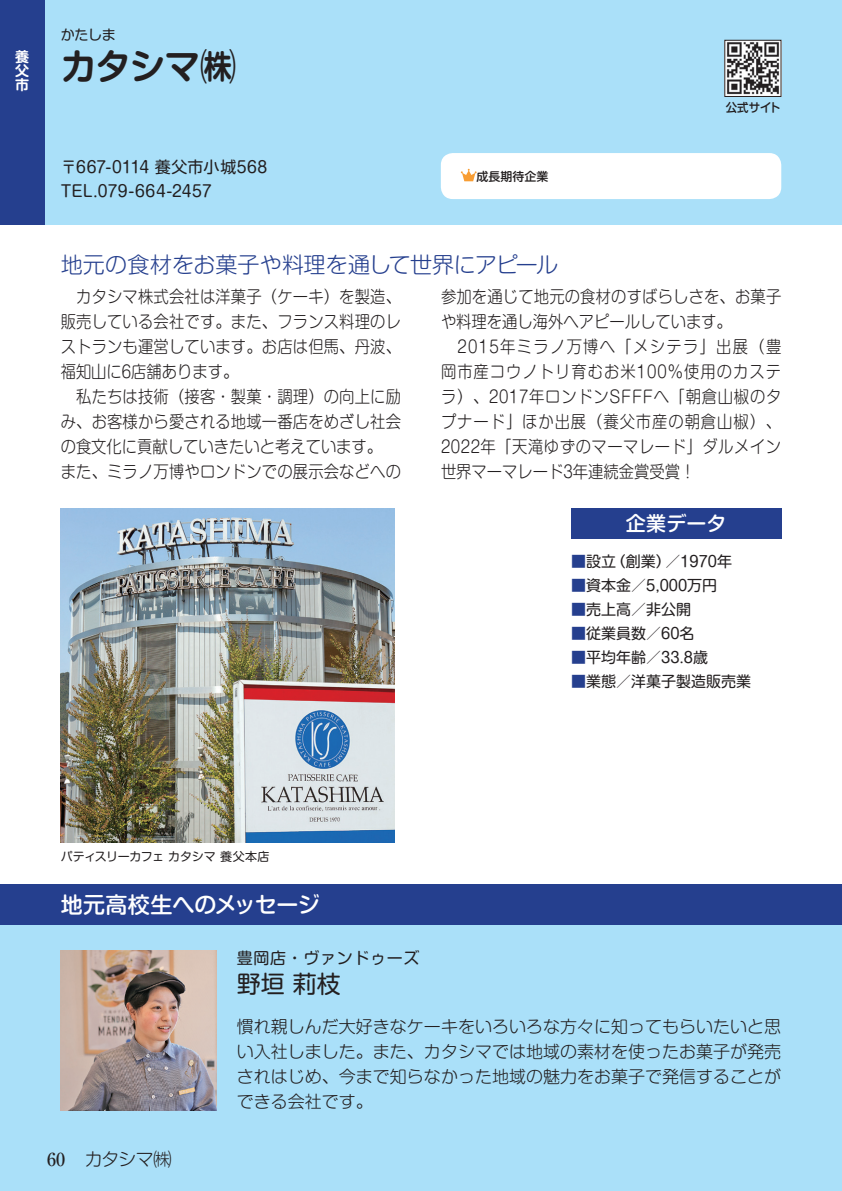
<style>
.page{position:relative;width:842px;height:1191px;background:#fff}
.page>*{position:absolute;margin:0;border:0;box-sizing:border-box;transform-origin:0 0}
.t1{font:700 36px "Shin M Go Pro De";color:#231f20}
.t2{font:24px "Shin M Go Pro";color:#231f20}
.t3{font:300 22px "Shin M Go Pro";letter-spacing:-.005em;color:#253f8e}
.t4{font:500 22px "Shin M Go Pro";letter-spacing:-.005em;color:#fff}
.t5{font:500 20px "Shin M Go Pro";letter-spacing:.005em;color:#fff}
.t6{font:300 18px "Shin M Go Pro";color:#231f20}
.t7{font:500 18px "Ryumin Pro";color:#231f20}
.t8{font:300 17px/25px "Shin M Go Pro";letter-spacing:.035em;color:#231f20;scale:.9 1}
.t9{font:300 17px/25px "Shin M Go Pro";letter-spacing:.01em;color:#231f20;scale:.9 1}
.t10{font:300 17px/25px "Shin M Go Pro";letter-spacing:.01em;color:#231f20;text-align:justify}
.t11{font:16px/24px "Shin M Go Pro";letter-spacing:.015em;color:#231f20}
.t12{font:16px "Shin M Go Pro";letter-spacing:.035em;color:#231f20}
.t13{font:15px "Shin M Go Pro";color:#231f20}
.t14{font:14px "Shin M Go Pro";color:#231f20}
.t15{font:700 14px/14px "Shin M Go Pro De";color:#fff;text-align:justify}
.t16{font:12px "Shin M Go Pro";letter-spacing:-.02em;color:#231f20}
.t17{font:500 12px "Shin M Go Pro";color:#231f20}
.t18{font:500 12px "Shin M Go Pro";color:#231f20;scale:.95 1}
.s1{color:#253f8e}
</style>
<div class="page">
<div style="left:0;top:884px;width:841px;height:307px;background:#aae0f9"></div>
<hr style="left:841px;top:884px;width:1px;height:307px;background:#aae0f9">
<div style="left:0;top:884px;width:841px;height:40px;background:#253f8e"></div>
<hr style="left:841px;top:884px;width:1px;height:40px;background:#253f8e">
<div style="left:0;top:0;width:841px;height:224px;background:#aae0f9"></div>
<hr style="left:841px;top:0;width:1px;height:224px;background:#aae0f9">
<div style="left:0;top:0;width:44px;height:224px;background:#253f8e"></div>
<img style="left:61px;top:508px;width:334px;height:334px">
<div style="left:440px;top:153px;width:341px;height:46px;background:#fff;border-radius:12px"></div>
<svg style="left:460px;top:169px;width:16px;height:12px"></svg>
<div style="left:571px;top:508px;width:210px;height:30px;background:#253f8e"></div>
<img style="left:61px;top:950px;width:156px;height:160px">
<img style="left:726px;top:42px;width:53px;height:53px">
<div style="left:724px;top:40px;width:57px;height:57px;border:1px solid #231f20"></div>
<p class="t15" style="left:15px;top:48px;width:15px">養父市</p>
<p class="t14" style="left:61px;top:24px;width:57px">かたしま</p>
<h1 class="t1" style="left:61px;top:37px;width:177px">カタシマ㈱</h1>
<p class="t11" style="left:61px;top:153px;width:208px">〒667-0114 養父市小城568<br>TEL.079-664-2457</p>
<p class="t17" style="left:476px;top:166px;width:74px">成長期待企業</p>
<p class="t3" style="left:61px;top:247px;width:499px">地元の食材をお菓子や料理を通して世界にアピール</p>
<p class="t18" style="left:725px;top:97px;width:59px">公式サイト</p>
<p class="t9" style="left:61px;top:282px;width:379px">　カタシマ株式会社は洋菓子（ケーキ）を製造、販売している会社です。また、フランス料理のレストランも運営しています。お店は但馬、丹波、福知山に6店舗あります。<br>　私たちは技術（接客・製菓・調理）の向上に励み、お客様から愛される地域一番店をめざし社会の食文化に貢献していきたいと考えています。また、ミラノ万博やロンドンでの展示会などへの</p>
<p class="t8" style="left:441px;top:282px;width:379px">参加を通じて地元の食材のすばらしさを、お菓子や料理を通し海外へアピールしています。　2015年ミラノ万博へ「メシテラ」出展（豊岡市産コウノトリ育むお米100％使用のカステラ）、2017年ロンドンSFFFへ「朝倉山椒のタプナード」ほか出展（養父市産の朝倉山椒）、<br>2022年「天滝ゆずのマーマレード」ダルメイン世界マーマレード3年連続金賞受賞！</p>
<p class="t5" style="left:625px;top:507px;width:102px">企業データ</p>
<p class="t13" style="left:571px;top:549px;width:162px"><span class="s1">■</span>設立（創業）／1970年</p>
<p class="t13" style="left:571px;top:573px;width:148px"><span class="s1">■</span>資本金／5,000万円</p>
<p class="t13" style="left:571px;top:597px;width:121px"><span class="s1">■</span>売上高／非公開</p>
<p class="t13" style="left:571px;top:621px;width:125px"><span class="s1">■</span>従業員数／60名</p>
<p class="t13" style="left:571px;top:645px;width:138px"><span class="s1">■</span>平均年齢／33.8歳</p>
<p class="t13" style="left:571px;top:669px;width:181px"><span class="s1">■</span>業態／洋菓子製造販売業</p>
<p class="t16" style="left:61px;top:847px;width:210px">パティスリーカフェ カタシマ 養父本店</p>
<p class="t4" style="left:61px;top:886px;width:260px">地元高校生へのメッセージ</p>
<p class="t12" style="left:237px;top:945px;width:184px">豊岡店・ヴァンドゥーズ</p>
<h2 class="t2" style="left:237px;top:964px;width:105px">野垣 莉枝</h2>
<p class="t7" style="left:47px;top:1145px;width:19px">60</p>
<p class="t6" style="left:85px;top:1145px;width:88px">カタシマ㈱</p>
<p class="t10" style="left:237px;top:1012px;width:546px">慣れ親しんだ大好きなケーキをいろいろな方々に知ってもらいたいと思い入社しました。また、カタシマでは地域の素材を使ったお菓子が発売されはじめ、今まで知らなかった地域の魅力をお菓子で発信することができる会社です。</p>
</div>
